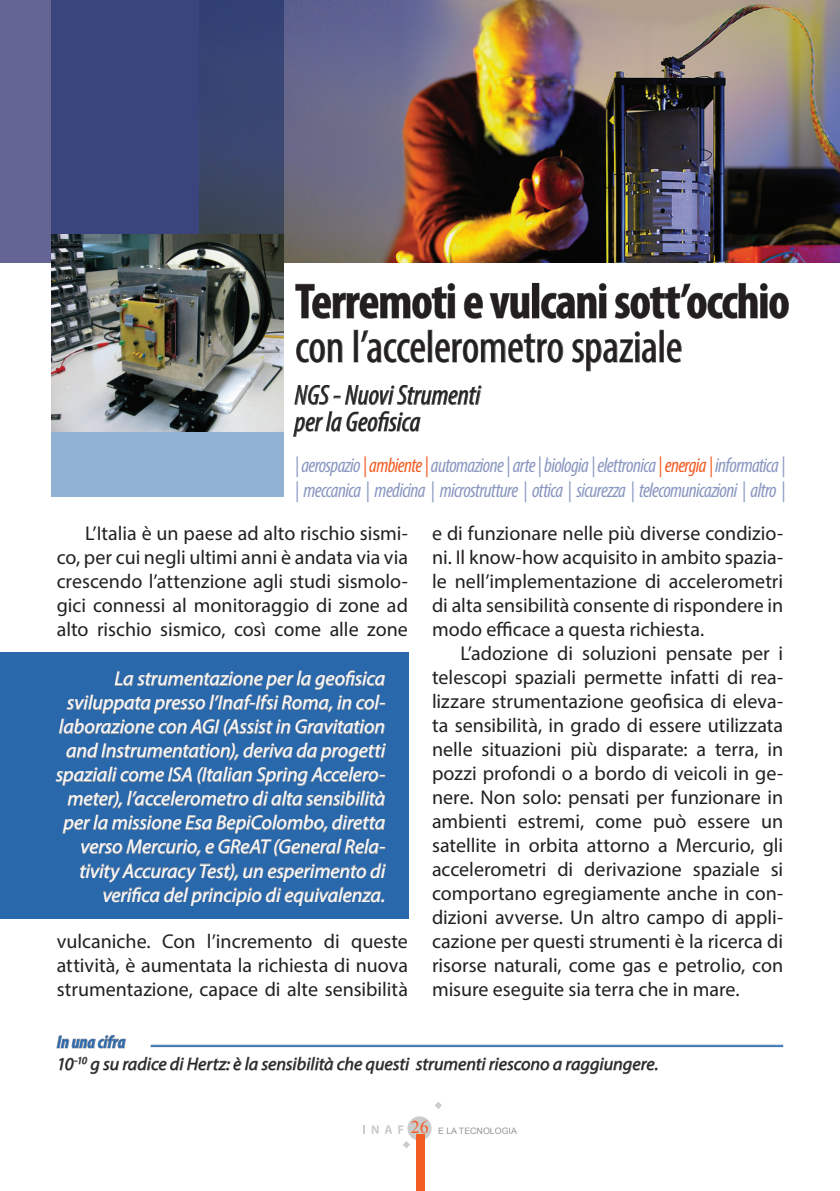
<style>
.page{position:relative;width:840px;height:1191px;background:#fff}
.page>*{position:absolute;margin:0;border:0;box-sizing:border-box;transform-origin:0 0}
.t1{font:700 condensed 50px "Myriad Pro";letter-spacing:-.025em;color:#231f20}
.t2{font:condensed 46px "Myriad Pro";letter-spacing:-.01em;color:#231f20}
.t3{font:italic condensed 28px/26.6px "Myriad Pro";color:#231f20}
.t4{font:italic condensed 20.8px/25px "Myriad Pro";letter-spacing:-.03em;color:#8a97c1}
.t5{font:20px/24px "Myriad Pro";color:#231f20;text-align:justify}
.t6{font:italic 20px/24px "Myriad Pro";color:#fff;text-align:right}
.t7{font:italic 18px/22px "Myriad Pro";color:#231f20}
.t8{font:8.8px "Arial";color:#939598}
.s1{color:#f25d24}
.s2{font-weight:700;font-stretch:condensed;color:#2a68ac}
.s3{font-family:"Times New Roman";font-size:18px;color:#f25d24}
</style>
<div class="page">
<svg style="left:363px;top:1125px;width:2px;height:8px"></svg>
<svg style="left:371px;top:1125px;width:7px;height:8px"></svg>
<svg style="left:385px;top:1125px;width:7px;height:8px"></svg>
<svg style="left:398px;top:1125px;width:5px;height:8px"></svg>
<div style="left:407px;top:1116px;width:24px;height:24px;background:#cbccce;border-radius:50%"></div>
<svg style="left:403px;top:1141px;width:7px;height:7px"></svg>
<svg style="left:435px;top:1102px;width:7px;height:7px"></svg>
<div style="left:415px;top:1134px;width:9px;height:57px;background:#f25d24"></div>
<div style="left:0;top:0;width:839px;height:263px;background:#646495"></div>
<img style="left:283px;top:0;width:556px;height:263px">
<svg style="left:51px;top:0;width:232px;height:497px;background:#4c5c8a"></svg>
<svg style="left:293px;top:385px;width:189px;height:52px"></svg>
<svg style="left:56px;top:1034px;width:70px;height:15px"></svg>
<svg style="left:59px;top:1056px;width:597px;height:18px"></svg>
<div style="left:0;top:652px;width:408px;height:267px;background:#2a68ac"></div>
<svg style="left:55px;top:670px;width:331px;height:236px"></svg>
<svg style="left:295px;top:283px;width:160px;height:36px"></svg>
<svg style="left:463px;top:292px;width:20px;height:27px"></svg>
<svg style="left:489px;top:293px;width:40px;height:26px"></svg>
<div style="left:532px;top:283px;width:6px;height:35px;border:1px solid #75777a"></div>
<svg style="left:541px;top:283px;width:65px;height:36px"></svg>
<svg style="left:614px;top:282px;width:175px;height:37px"></svg>
<svg style="left:296px;top:338px;width:47px;height:25px"></svg>
<div style="left:354px;top:330px;width:3px;height:32px;border:1px solid #75777a"></div>
<svg style="left:361px;top:330px;width:64px;height:33px"></svg>
<div style="left:428px;top:330px;width:3px;height:32px;border:1px solid #75777a"></div>
<svg style="left:435px;top:333px;width:128px;height:30px"></svg>
<svg style="left:572px;top:332px;width:84px;height:40px"></svg>
<svg style="left:666px;top:338px;width:15px;height:25px"></svg>
<img style="left:51px;top:234px;width:232px;height:197px">
<hr style="left:150px;top:1045px;width:632px;height:1px;background:#2a68ac">
<hr style="left:150px;top:1046px;width:632px;height:1px;background:#2a68ac">
<h1 class="t1" style="left:295px;top:270px;width:496px">Terremoti e vulcani sott’occhio</h1>
<h2 class="t2" style="left:295px;top:319px;width:388px">con l’accelerometro spaziale</h2>
<h3 class="t3" style="left:294px;top:381px;width:187px">NGS - Nuovi Strumenti per la Geofisica</h3>
<p class="t4" style="left:295px;top:452px;width:491px">| aerospazio <span class="s1">| ambiente |</span> automazione | arte | biologia | elettronica <span class="s1">| energia |</span> informatica | | meccanica | medicina | microstrutture | ottica | sicurezza | telecomunicazioni | altro |</p>
<p class="t5" style="left:57px;top:520px;width:352px;text-indent:28px">L’Italia è un paese ad alto rischio sismi&shy;co, per cui negli ultimi anni è andata via via crescendo l’attenzione agli studi sismolo&shy;gici connessi al monitoraggio di zone ad alto rischio sismico, così come alle zone</p>
<p class="t6" style="left:56px;top:666px;width:331px">La strumentazione per la geofisica sviluppata presso l’Inaf-Ifsi Roma, in col&shy;laborazione con AGI (Assist in Gravitation and Instrumentation), deriva da progetti spaziali come ISA (Italian Spring Accelero&shy;meter), l’accelerometro di alta sensibilità per la missione Esa BepiColombo, diretta verso Mercurio, e GReAT (General Rela&shy;tivity Accuracy Test), un esperimento di verifica del principio di equivalenza.</p>
<p class="t5" style="left:57px;top:928px;width:352px">vulcaniche. Con l’incremento di queste attività, è aumentata la richiesta di nuova strumentazione, capace di alte sensibilità</p>
<p class="t5" style="left:432px;top:520px;width:352px">e di funzionare nelle più diverse condizio&shy;ni. Il know-how acquisito in ambito spazia&shy;le nell’implementazione di accelerometri di alta sensibilità consente di rispondere in modo efficace a questa richiesta.</p>
<p class="t5" style="left:432px;top:640px;width:352px;text-indent:28px">L’adozione di soluzioni pensate per i telescopi spaziali permette infatti di rea&shy;lizzare strumentazione geofisica di eleva&shy;ta sensibilità, in grado di essere utilizzata nelle situazioni più disparate: a terra, in pozzi profondi o a bordo di veicoli in ge&shy;nere. Non solo: pensati per funzionare in ambienti estremi, come può essere un satellite in orbita attorno a Mercurio, gli accelerometri di derivazione spaziale si comportano egregiamente anche in con&shy;dizioni avverse. Un altro campo di appli&shy;cazione per questi strumenti è la ricerca di risorse naturali, come gas e petrolio, con misure eseguite sia terra che in mare.</p>
<p class="t7" style="left:57px;top:1030px;width:603px"><span class="s2">In una cifra<br></span>10<sup>-10</sup> g su radice di Hertz: è la sensibilità che questi strumenti riescono a raggiungere.</p>
<p class="t8" style="left:411px;top:1125px;width:107px"><span class="s3">26</span> E LA TECNOLOGIA</p>
</div>
